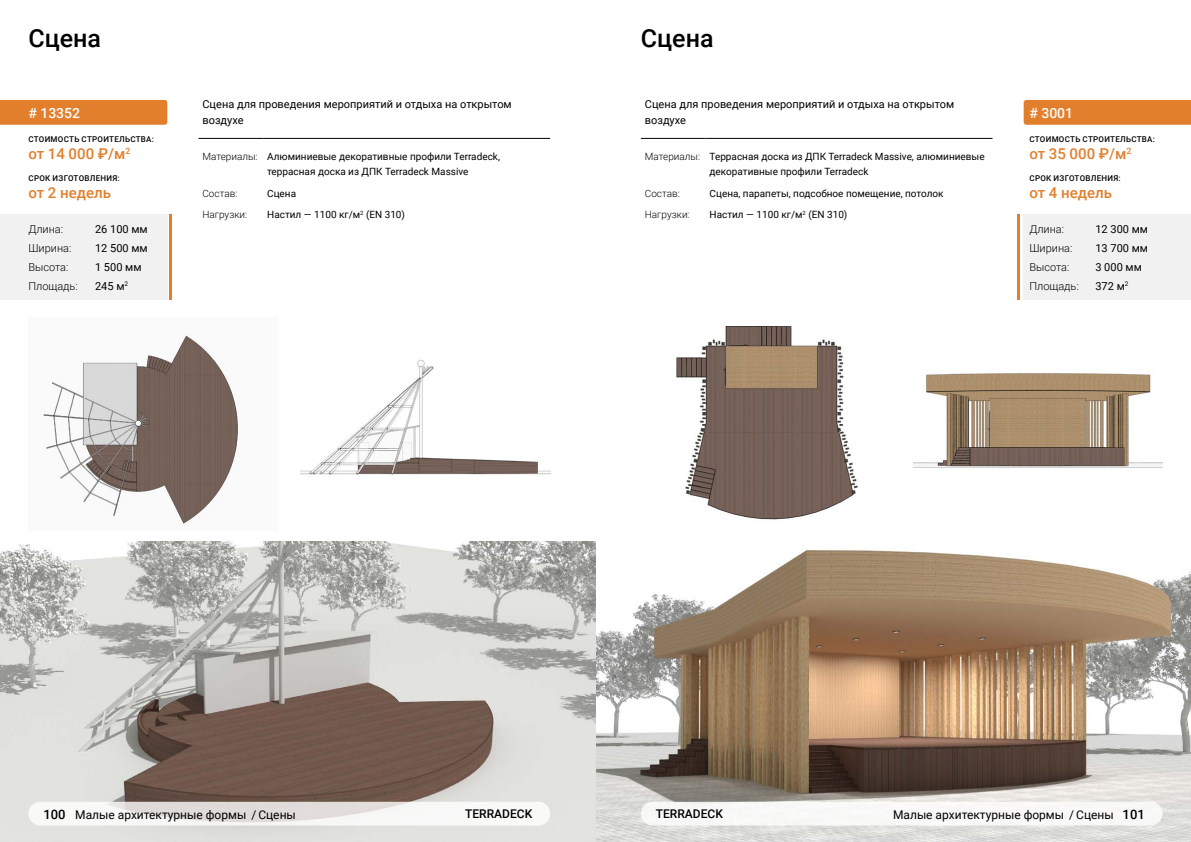
<style>
.page{position:relative;width:1191px;height:842px;background:#fff}
.page>*{position:absolute;margin:0;border:0;box-sizing:border-box;transform-origin:0 0}
.t1{font:500 25px "Roboto";color:#000}
.t2{font:500 15px "Roboto";color:#e27f2c}
.t3{font:500 14px "Roboto";color:#fff}
.t4{font:12px "Roboto";color:#000}
.t5{font:500 12px "Roboto";color:#000}
.t6{font:11px/19px "Roboto";color:#000}
.t7{font:300 11px/19px "Roboto";color:#000}
.t8{font:10px/15px "Roboto";color:#000}
.t9{font:300 10px "Roboto";color:#000}
.t10{font:500 8px "Roboto";letter-spacing:.035em;color:#000}
.s1{font-weight:300}
.s2{font-weight:500;font-size:13px}
</style>
<div class="page">
<div style="left:1023px;top:100px;width:168px;height:25px;background:#e27f2c"></div>
<div style="left:0;top:100px;width:167px;height:25px;background:#e27f2c"></div>
<img style="left:913px;top:373px;width:249px;height:95px">
<img style="left:676px;top:325px;width:182px;height:195px">
<img style="left:0;top:541px;width:1191px;height:301px">
<div style="left:1023px;top:214px;width:168px;height:86px;background:#f1f1f2"></div>
<svg style="left:1017px;top:214px;width:2px;height:86px"></svg>
<hr style="left:641px;top:138px;width:64px;height:1px;background:#000">
<hr style="left:705px;top:138px;width:287px;height:1px;background:#000">
<img style="left:300px;top:359px;width:250px;height:116px">
<img style="left:43px;top:333px;width:195px;height:193px">
<div style="left:0;top:214px;width:167px;height:86px;background:#f1f1f2"></div>
<svg style="left:169px;top:214px;width:2px;height:86px"></svg>
<hr style="left:198px;top:138px;width:65px;height:1px;background:#000">
<hr style="left:263px;top:138px;width:287px;height:1px;background:#000">
<div style="left:641px;top:802px;width:521px;height:23px;background:#f8f8f7;border-radius:12px"></div>
<svg style="left:28px;top:802px;width:522px;height:23px;fill:#f7f7f6"></svg>
<h1 class="t1" style="left:28px;top:21px;width:74px">Сцена</h1>
<h1 class="t1" style="left:641px;top:21px;width:74px">Сцена</h1>
<h3 class="t3" style="left:28px;top:103px;width:53px"># 13352</h3>
<p class="t10" style="left:28px;top:134px;width:127px">СТОИМОСТЬ СТРОИТЕЛЬСТВА:</p>
<h2 class="t2" style="left:28px;top:143px;width:104px">от 14 000 ₽/м<sup>2</sup></h2>
<p class="t10" style="left:28px;top:173px;width:93px">СРОК ИЗГОТОВЛЕНИЯ:</p>
<h2 class="t2" style="left:28px;top:182px;width:84px">от 2 недель</h2>
<p class="t6" style="left:202px;top:96px;width:311px;line-height:16px">Сцена для проведения мероприятий и отдыха на открытом воздухе</p>
<p class="t8" style="left:267px;top:149px;width:234px;text-indent:-65px"><span class="s1">Материалы:</span> Алюминиевые декоративные профили Terradeck, террасная доска из ДПК Terradeck Massive</p>
<p class="t9" style="left:202px;top:186px;width:36px">Состав:</p>
<p class="t8" style="left:267px;top:185px;width:30px">Сцена</p>
<p class="t9" style="left:202px;top:208px;width:46px">Нагрузки:</p>
<p class="t8" style="left:267px;top:207px;width:139px">Настил — 1100 кг/м<sup>2</sup> (EN 310)</p>
<p class="t6" style="left:645px;top:96px;width:311px;line-height:16px">Сцена для проведения мероприятий и отдыха на открытом воздухе</p>
<p class="t8" style="left:709px;top:149px;width:276px;text-indent:-65px"><span class="s1">Материалы:</span> Террасная доска из ДПК Terradeck Massive, алюминиевые декоративные профили Terradeck</p>
<p class="t9" style="left:645px;top:186px;width:36px">Состав:</p>
<p class="t8" style="left:709px;top:185px;width:236px">Сцена, парапеты, подсобное помещение, потолок</p>
<p class="t9" style="left:645px;top:208px;width:46px">Нагрузки:</p>
<p class="t8" style="left:709px;top:207px;width:139px">Настил — 1100 кг/м<sup>2</sup> (EN 310)</p>
<h3 class="t3" style="left:1029px;top:103px;width:45px"># 3001</h3>
<p class="t10" style="left:1029px;top:134px;width:127px">СТОИМОСТЬ СТРОИТЕЛЬСТВА:</p>
<h2 class="t2" style="left:1029px;top:143px;width:104px">от 35 000 ₽/м<sup>2</sup></h2>
<p class="t10" style="left:1029px;top:173px;width:93px">СРОК ИЗГОТОВЛЕНИЯ:</p>
<h2 class="t2" style="left:1029px;top:182px;width:84px">от 4 недель</h2>
<p class="t7" style="left:28px;top:219px;width:51px">Длина:<br>Ширина:<br>Высота:<br>Площадь:</p>
<p class="t6" style="left:95px;top:219px;width:54px">26 100 мм<br>12 500 мм<br>1 500 мм<br>245 м<sup>2</sup></p>
<p class="t7" style="left:1029px;top:219px;width:51px">Длина:<br>Ширина:<br>Высота:<br>Площадь:</p>
<p class="t6" style="left:1095px;top:219px;width:54px">12 300 мм<br>13 700 мм<br>3 000 мм<br>372 м<sup>2</sup></p>
<p class="t4" style="left:43px;top:806px;width:254px"><span class="s2">100</span> Малые архитектурные формы / Сцены</p>
<p class="t5" style="left:465px;top:805px;width:69px">TERRADECK</p>
<p class="t5" style="left:656px;top:805px;width:69px">TERRADECK</p>
<p class="t4" style="left:893px;top:806px;width:253px">Малые архитектурные формы / Сцены <span class="s2">101</span></p>
</div>
